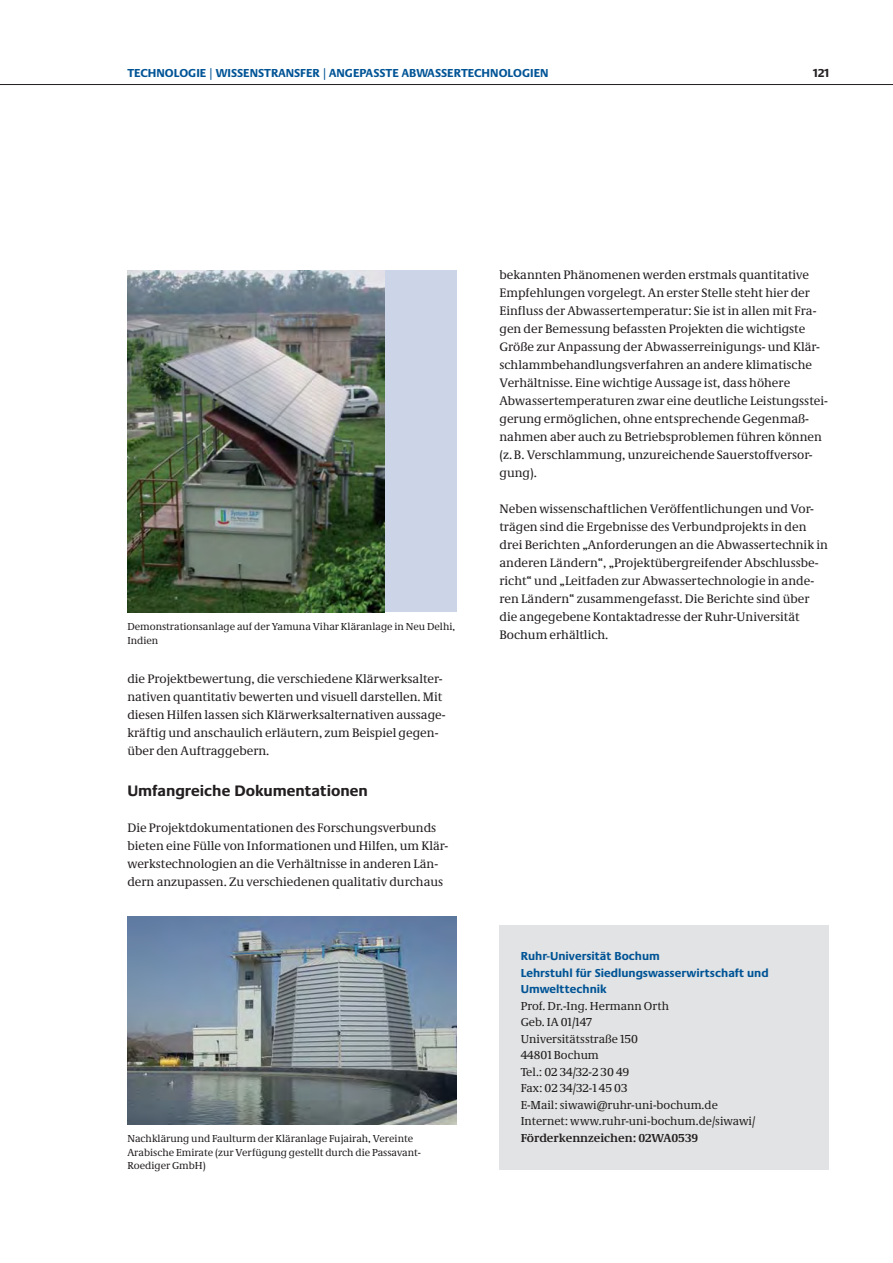
<style>
.page{position:relative;width:893px;height:1263px;background:#fff}
.page>*{position:absolute;margin:0;border:0;box-sizing:border-box;transform-origin:0 0}
.t1{font:700 15.75px "Neue Praxis";color:#231f20}
.t2{font:12.75px/18px "Neue Demos";color:#231f20}
.t3{font:12px/16.5px "Neue Demos";color:#231f20}
.t4{font:700 12px/16.5px "Neue Praxis";color:#005496}
.t5{font:700 12px "Neue Demos";color:#231f20}
.t6{font:700 12px "Neue Praxis";color:#231f20}
.t7{font:10.5px/13.5px "Neue Demos";color:#231f20}
</style>
<div class="page">
<hr style="left:0;top:84px;width:892px;height:1px;background:#231f20">
<div style="left:499px;top:926px;width:330px;height:244px;background:#e2e3e4"></div>
<img style="left:127px;top:917px;width:330px;height:207px">
<div style="left:127px;top:270px;width:330px;height:342px;background:#ccd4e8"></div>
<img style="left:127px;top:270px;width:257px;height:342px">
<p class="t4" style="left:127px;top:65px;width:423px">TECHNOLOGIE | WISSENSTRANSFER | ANGEPASSTE ABWASSERTECHNOLOGIEN</p>
<p class="t6" style="left:813px;top:68px;width:17px">121</p>
<p class="t7" style="left:127px;top:621px;width:329px">Demonstrationsanlage auf der Yamuna Vihar Kläranlage in Neu Delhi,<br>Indien</p>
<p class="t2" style="left:127px;top:671px;width:320px">die Projektbewertung, die verschiedene Klärwerksalter&shy;nativen quantitativ bewerten und visuell darstellen. Mit diesen Hilfen lassen sich Klärwerksalternativen aussage&shy;kräftig und anschaulich erläutern, zum Beispiel gegen&shy;über den Auftraggebern.</p>
<p class="t1" style="left:127px;top:785px;width:242px">Umfangreiche Dokumentationen</p>
<p class="t2" style="left:127px;top:820px;width:322px">Die Projektdokumentationen des Forschungsverbunds bieten eine Fülle von Informationen und Hilfen, um Klär&shy;werkstechnologien an die Verhältnisse in anderen Län&shy;dern anzupassen. Zu verschiedenen qualitativ durchaus</p>
<p class="t2" style="left:499px;top:267px;width:330px">bekannten Phänomenen werden erstmals quantitative Empfehlungen vorgelegt. An erster Stelle steht hier der Einfluss der Abwassertemperatur: Sie ist in allen mit Fra&shy;gen der Bemessung befassten Projekten die wichtigste Größe zur Anpassung der Abwasserreinigungs- und Klär&shy;schlammbehandlungsverfahren an andere klimatische Verhältnisse. Eine wichtige Aussage ist, dass höhere Abwassertemperaturen zwar eine deutliche Leistungsstei&shy;gerung ermöglichen, ohne entsprechende Gegenmaß&shy;nahmen aber auch zu Betriebsproblemen führen können (z. B. Verschlammung, unzureichende Sauerstoffversor&shy;gung).</p>
<p class="t2" style="left:499px;top:501px;width:330px">Neben wissenschaftlichen Veröffentlichungen und Vor&shy;trägen sind die Ergebnisse des Verbundprojekts in den drei Berichten „Anforderungen an die Abwassertechnik in anderen Ländern“, „Projektübergreifender Abschlussbe&shy;richt“ und „Leitfaden zur Abwassertechnologie in ande&shy;ren Ländern“ zusammengefasst. Die Berichte sind über die angegebene Kontaktadresse der Ruhr-Universität Bochum erhältlich.</p>
<p class="t4" style="left:521px;top:949px;width:249px">Ruhr-Universität Bochum<br>Lehrstuhl für Siedlungswasserwirtschaft und<br>Umwelttechnik</p>
<p class="t3" style="left:521px;top:998px;width:236px">Prof. Dr.-Ing. Hermann Orth<br>Geb. IA 01/147<br>Universitätsstraße 150<br>44801 Bochum<br>Tel.: 02 34/32-2 30 49<br>Fax: 02 34/32-1 45 03<br>E-Mail: siwawi@ruhr-uni-bochum.de<br>Internet: www.ruhr-uni-bochum.de/siwawi/</p>
<p class="t7" style="left:127px;top:1133px;width:287px">Nachklärung und Faulturm der Kläranlage Fujairah, Vereinte</p>
<p class="t5" style="left:521px;top:1133px;width:179px">Förderkennzeichen: 02WA0539</p>
<p class="t7" style="left:127px;top:1146px;width:295px">Arabische Emirate (zur Verfügung gestellt durch die Passavant-<br>Roediger GmbH)</p>
</div>
